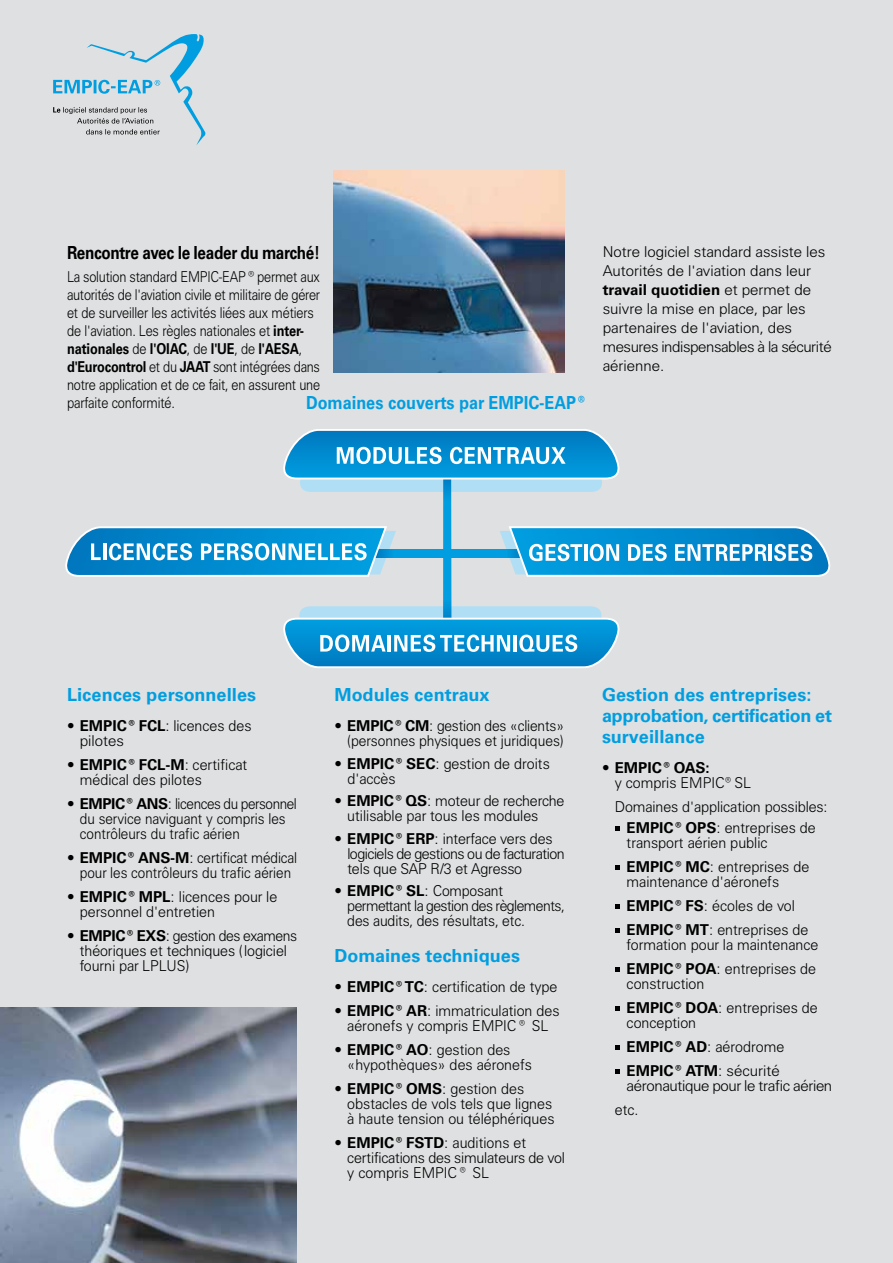
<style>
.page{position:relative;width:893px;height:1263px;background:#dfe0e1}
.page>*{position:absolute;margin:0;border:0;box-sizing:border-box;transform-origin:0 0}
.t1{font:700 18px/21px "Univers S";color:#009ee0}
.t2{font:700 18px "Univers S";letter-spacing:-.025em;color:#000;scale:.85 1}
.t3{font:700 18px "Univers S";color:#009ee0;scale:.9 1}
.t4{font:300 15px/15px "Univers S";color:#000}
.t5{font:300 15px/18px "Univers S";color:#000;scale:.85 1}
.t6{font:300 15px/24px "Univers S";color:#000;scale:.95 1}
.t7{font:300 15px/15px "Univers S";letter-spacing:-.02em;color:#000}
.t8{font:300 15px/15px "Univers S";letter-spacing:-.035em;color:#000}
.s1{font-weight:700}
</style>
<div class="page">
<svg style="left:53px;top:34px;width:152px;height:111px"></svg>
<img style="left:333px;top:171px;width:231px;height:201px">
<img style="left:0;top:1008px;width:296px;height:255px">
<div style="left:443px;top:474px;width:8px;height:150px;background:#009ee0"></div>
<div style="left:374px;top:549px;width:148px;height:8px;background:#009ee0"></div>
<svg style="left:283px;top:429px;width:337px;height:63px;background:#51afdd"></svg>
<svg style="left:65px;top:526px;width:331px;height:51px;background:#45a9da"></svg>
<svg style="left:500px;top:526px;width:330px;height:51px;background:#46aadb"></svg>
<svg style="left:283px;top:606px;width:336px;height:62px;background:#53b1de"></svg>
<svg style="left:615px;top:826px;width:4px;height:4px"></svg>
<svg style="left:615px;top:865px;width:4px;height:4px"></svg>
<svg style="left:615px;top:904px;width:4px;height:4px"></svg>
<svg style="left:615px;top:928px;width:4px;height:4px"></svg>
<svg style="left:615px;top:967px;width:4px;height:4px"></svg>
<svg style="left:615px;top:1006px;width:4px;height:4px"></svg>
<svg style="left:615px;top:1045px;width:4px;height:4px"></svg>
<svg style="left:615px;top:1069px;width:4px;height:4px"></svg>
<p class="t2" style="left:67px;top:242px;width:299px">Rencontre avec le leader du marché!</p>
<p class="t5" style="left:67px;top:267px;width:299px">La solution standard EMPIC-EAP®permet aux autorités de l'aviation civile et militaire de gérer et de surveiller les activités liées aux métiers de l'aviation. Les règles nationales et <span class="s1">inter&shy;nationales</span> de <span class="s1">l'OIAC</span>, de <span class="s1">l'UE</span>, de <span class="s1">l'AESA</span>, <span class="s1">d'Eurocontrol</span> et du <span class="s1">JAAT</span> sont intégrées dans notre application et de ce fait, en assurent une parfaite conformité.</p>
<p class="t3" style="left:306px;top:392px;width:316px">Domaines couverts par EMPIC-EAP®</p>
<p class="t4" style="left:603px;top:242px;width:230px;line-height:19px">Notre logiciel standard assiste les<br>Autorités de l'aviation dans leur <span class="s1">travail quotidien</span> et permet de suivre la mise en place, par les partenaires de l'aviation, des mesures indispensables à la sécurité aérienne.</p>
<p class="t1" style="left:67px;top:684px;width:191px">Licences personnelles</p>
<p class="t4" style="left:80px;top:718px;width:173px;text-indent:-13px">• <span class="s1">EMPIC®FCL</span>: licences des pilotes</p>
<p class="t4" style="left:80px;top:757px;width:169px;text-indent:-13px">• <span class="s1">EMPIC®FCL-M</span>: certificat médical des pilotes</p>
<p class="t4" style="left:80px;top:796px;width:219px;text-indent:-13px">• <span class="s1">EMPIC®ANS</span>: licences du personnel du service naviguant y compris les contrôleurs du trafic aérien</p>
<p class="t4" style="left:67px;top:850px;width:231px;text-align:center">• <span class="s1">EMPIC®ANS-M</span>: certificat médical pour les contrôleurs du trafic aérien</p>
<p class="t4" style="left:80px;top:889px;width:199px;text-indent:-13px">• <span class="s1">EMPIC®MPL</span>: licences pour le personnel d'entretien</p>
<p class="t4" style="left:80px;top:928px;width:219px;text-indent:-13px">• <span class="s1">EMPIC®EXS</span>: gestion des examens théoriques et techniques (logiciel fourni par LPLUS)</p>
<p class="t1" style="left:334px;top:684px;width:157px">Modules centraux</p>
<p class="t4" style="left:334px;top:718px;width:231px;text-align:right">• <span class="s1">EMPIC®CM</span>: gestion des «clients» (personnes physiques et juridiques)</p>
<p class="t4" style="left:347px;top:756px;width:204px;text-indent:-13px">• <span class="s1">EMPIC®SEC</span>: gestion de droits d'accès</p>
<p class="t4" style="left:347px;top:793px;width:219px;text-indent:-13px">• <span class="s1">EMPIC®QS</span>: moteur de recherche utilisable par tous les modules</p>
<p class="t8" style="left:347px;top:831px;width:219px;text-indent:-13px">• <span class="s1">EMPIC®ERP</span>: interface vers des logiciels de gestions ou de facturation tels que SAP R/3 et Agresso</p>
<p class="t7" style="left:347px;top:883px;width:219px;text-indent:-13px">• <span class="s1">EMPIC®SL</span>: Composant permettant la gestion des règlements, des audits, des résultats, etc.</p>
<p class="t1" style="left:334px;top:945px;width:187px">Domaines techniques</p>
<p class="t4" style="left:334px;top:979px;width:224px">• <span class="s1">EMPIC®TC</span>: certification de type</p>
<p class="t4" style="left:334px;top:1003px;width:226px;text-align:center">• <span class="s1">EMPIC®AR</span>: immatriculation des aéronefs y compris EMPIC® SL</p>
<p class="t4" style="left:347px;top:1042px;width:186px;text-indent:-13px">• <span class="s1">EMPIC®AO</span>: gestion des «hypothèques» des aéronefs</p>
<p class="t4" style="left:347px;top:1081px;width:209px;text-indent:-13px">• <span class="s1">EMPIC®OMS</span>: gestion des obstacles de vols tels que lignes à haute tension ou téléphériques</p>
<p class="t4" style="left:347px;top:1135px;width:219px;text-indent:-13px">• <span class="s1">EMPIC®FSTD</span>: auditions et certifications des simulateurs de vol y compris EMPIC® SL</p>
<p class="t1" style="left:602px;top:684px;width:232px">Gestion des entreprises: approbation, certification et surveillance</p>
<p class="t4" style="left:615px;top:760px;width:138px;text-indent:-13px">• <span class="s1">EMPIC®OAS:<br></span>y compris EMPIC®SL</p>
<p class="t6" style="left:615px;top:796px;width:225px;line-height:21px;text-align:center">Domaines d'application possibles:<br><span class="s1">EMPIC®OPS</span>: entreprises de</p>
<p class="t6" style="left:627px;top:831px;width:194px">transport aérien public<br><span class="s1">EMPIC®MC</span>: entreprises de</p>
<p class="t6" style="left:627px;top:870px;width:193px">maintenance d'aéronefs<br><span class="s1">EMPIC®FS</span>: écoles de vol<br><span class="s1">EMPIC®MT</span>: entreprises de</p>
<p class="t6" style="left:627px;top:933px;width:203px">formation pour la maintenance<br><span class="s1">EMPIC®POA</span>: entreprises de</p>
<p class="t6" style="left:627px;top:972px;width:203px">construction<br><span class="s1">EMPIC®DOA</span>: entreprises de</p>
<p class="t6" style="left:627px;top:1011px;width:168px">conception<br><span class="s1">EMPIC®AD</span>: aérodrome<br><span class="s1">EMPIC®ATM</span>: sécurité</p>
<p class="t7" style="left:615px;top:1074px;width:219px;line-height:24px;text-indent:12px">aéronautique pour le trafic aérien etc.</p>
</div>
